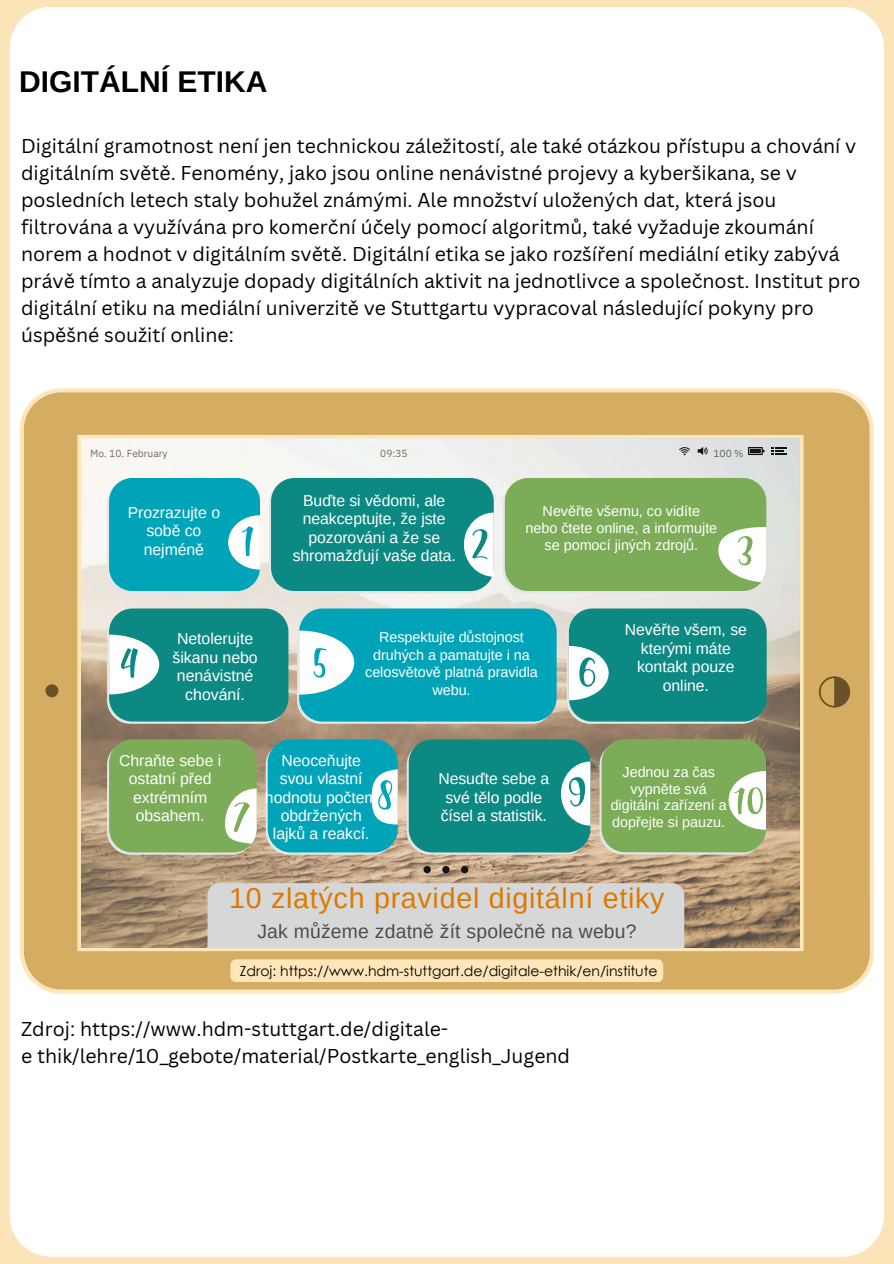
<style>
.page{position:relative;width:894px;height:1264px;background:#fff}
.page>*{position:absolute;margin:0;border:0;box-sizing:border-box;transform-origin:0 0}
.t1{font:700 30px "Arimo";color:#000}
.t2{font:28.65px "Arimo";letter-spacing:.025em;color:#dd7a00}
.t3{font:19.5px/27px "Canva Sans";color:#000}
.t4{font:19.35px "Arimo";letter-spacing:.01em;color:#4d4d4c}
.t5{font:15.9px/18.5px "Arimo";letter-spacing:-.005em;color:#fff;text-align:center}
.t6{font:15.75px/18.5px "Arimo";letter-spacing:-.005em;color:#fff;text-align:center}
.t7{font:14.4px/16.8px "Arimo";letter-spacing:-.005em;color:#fff;text-align:center}
.t8{font:13.95px "Century Gothic";color:#000}
.t9{font:10.2px "IBM Plex Sans";color:#131413}
</style>
<div class="page">
<div style="left:0;top:0;width:893px;height:1263px;background:#fbe4b8"></div>
<div style="left:10px;top:7px;width:873px;height:1249px;background:#fff"></div>
<svg style="left:20px;top:388px;width:853px;height:605px;background:#d7b26b"></svg>
<svg style="left:77px;top:435px;width:726px;height:516px"></svg>
<div style="left:45px;top:684px;width:13px;height:13px;background:#695227;border-radius:50%"></div>
<svg style="left:818px;top:676px;width:31px;height:31px"></svg>
<img style="left:81px;top:439px;width:718px;height:508px">
<svg style="left:679px;top:447px;width:10px;height:8px"></svg>
<svg style="left:697px;top:447px;width:10px;height:8px"></svg>
<div style="left:107px;top:480px;width:151px;height:113px;background:#e4e5e5;border-radius:23px"></div>
<svg style="left:107px;top:610px;width:179px;height:113px"></svg>
<svg style="left:107px;top:741px;width:147px;height:113px"></svg>
<svg style="left:269px;top:480px;width:222px;height:113px"></svg>
<svg style="left:265px;top:741px;width:130px;height:113px"></svg>
<svg style="left:406px;top:741px;width:182px;height:113px"></svg>
<svg style="left:297px;top:610px;width:257px;height:113px"></svg>
<div style="left:502px;top:480px;width:262px;height:113px;background:#e4e5e5;border-radius:23px"></div>
<svg style="left:566px;top:610px;width:198px;height:113px"></svg>
<svg style="left:599px;top:741px;width:164px;height:113px"></svg>
<div style="left:109px;top:478px;width:151px;height:113px;background:#00a4b9;border-radius:23px"></div>
<div style="left:109px;top:608px;width:179px;height:113px;background:#0c8983;border-radius:23px"></div>
<div style="left:109px;top:739px;width:147px;height:113px;background:#7cac57;border-radius:23px"></div>
<div style="left:271px;top:478px;width:222px;height:113px;background:#0c8983;border-radius:23px"></div>
<div style="left:268px;top:739px;width:129px;height:113px;background:#00a4b9;border-radius:23px"></div>
<div style="left:408px;top:739px;width:182px;height:113px;background:#0c8983;border-radius:23px"></div>
<div style="left:299px;top:608px;width:257px;height:113px;background:#00a4b9;border-radius:23px"></div>
<div style="left:504px;top:478px;width:262px;height:113px;background:#7cac57;border-radius:23px"></div>
<div style="left:568px;top:608px;width:198px;height:113px;background:#0c8983;border-radius:23px"></div>
<div style="left:601px;top:739px;width:164px;height:113px;background:#7cac57;border-radius:23px"></div>
<div style="left:442px;top:866px;width:7px;height:7px;background:#131413;border-radius:50%"></div>
<div style="left:461px;top:866px;width:7px;height:7px;background:#131413;border-radius:50%"></div>
<div style="left:423px;top:866px;width:7px;height:7px;background:#131413;border-radius:50%"></div>
<div style="left:207px;top:883px;width:477px;height:65px;background:#d6d7d8"></div>
<svg style="left:228px;top:515px;width:32px;height:54px"></svg>
<svg style="left:464px;top:512px;width:29px;height:64px"></svg>
<svg style="left:718px;top:527px;width:48px;height:55px"></svg>
<svg style="left:109px;top:634px;width:50px;height:60px"></svg>
<svg style="left:299px;top:630px;width:55px;height:64px"></svg>
<svg style="left:568px;top:646px;width:40px;height:54px"></svg>
<svg style="left:225px;top:788px;width:31px;height:55px"></svg>
<svg style="left:371px;top:769px;width:26px;height:55px"></svg>
<svg style="left:561px;top:761px;width:29px;height:64px"></svg>
<svg style="left:728px;top:771px;width:37px;height:58px"></svg>
<svg style="left:747px;top:447px;width:17px;height:8px"></svg>
<svg style="left:770px;top:447px;width:17px;height:8px"></svg>
<svg style="left:230px;top:959px;width:433px;height:23px"></svg>
<p class="t1" style="left:19px;top:65px;width:250px">DIGITÁLNÍ ETIKA</p>
<h2 class="t3" style="left:21px;top:131px;width:840px">Digitální gramotnost není jen technickou záležitostí, ale také otázkou přístupu a chování v digitálním světě. Fenomény, jako jsou online nenávistné projevy a kyberšikana, se v posledních letech staly bohužel známými. Ale množství uložených dat, která jsou filtrována a využívána pro komerční účely pomocí algoritmů, také vyžaduje zkoumání norem a hodnot v digitálním světě. Digitální etika se jako rozšíření mediální etiky zabývá právě tímto a analyzuje dopady digitálních aktivit na jednotlivce a společnost. Institut pro digitální etiku na mediální univerzitě ve Stuttgartu vypracoval následující pokyny pro úspěšné soužití online:</h2>
<p class="t9" style="left:90px;top:446px;width:79px">Mo. 10. February</p>
<p class="t9" style="left:380px;top:446px;width:29px">09:35</p>
<p class="t9" style="left:713px;top:446px;width:32px">100 %</p>
<p class="t6" style="left:128px;top:503px;width:94px">Prozrazujte o sobě co nejméně</p>
<p class="t6" style="left:292px;top:491px;width:165px">Buďte si vědomi, ale neakceptujte, že jste pozorováni a že se shromažďují vaše data.</p>
<h3 class="t7" style="left:525px;top:502px;width:193px">Nevěřte všemu, co vidíte nebo čtete online, a informujte se pomocí jiných zdrojů.</h3>
<p class="t5" style="left:172px;top:629px;width:87px">Netolerujte šikanu nebo nenávistné chování.</p>
<h3 class="t7" style="left:365px;top:628px;width:174px;line-height:17.7px">Respektujte důstojnost druhých a pamatujte i na celosvětově platná pravidla webu.</h3>
<p class="t6" style="left:119px;top:751px;width:103px">Chraňte sebe i ostatní před extrémním obsahem.</p>
<p class="t6" style="left:265px;top:751px;width:114px">Neoceňujte svou vlastní hodnotu počtem obdržených lajků a reakcí.</p>
<h3 class="t6" style="left:438px;top:769px;width:112px;text-align:left">Nesuďte sebe a své tělo podle čísel a statistik.</h3>
<h3 class="t6" style="left:624px;top:620px;width:124px">Nevěřte všem, se kterými máte kontakt pouze online.</h3>
<h3 class="t7" style="left:610px;top:763px;width:118px">Jednou za čas vypněte svá digitální zařízení a dopřejte si pauzu.</h3>
<h3 class="t2" style="left:229px;top:882px;width:437px">10 zlatých pravidel digitální etiky</h3>
<h3 class="t4" style="left:257px;top:920px;width:380px">Jak můžeme zdatně žít společně na webu?</h3>
<h3 class="t8" style="left:240px;top:962px;width:419px">Zdroj: https://www.hdm-stuttgart.de/digitale-ethik/en/institute</h3>
<h3 class="t3" style="left:21px;top:1015px;width:550px">Zdroj: https://www.hdm-stuttgart.de/digitale-<br>e thik/lehre/10_gebote/material/Postkarte_english_Jugend</h3>
</div>
